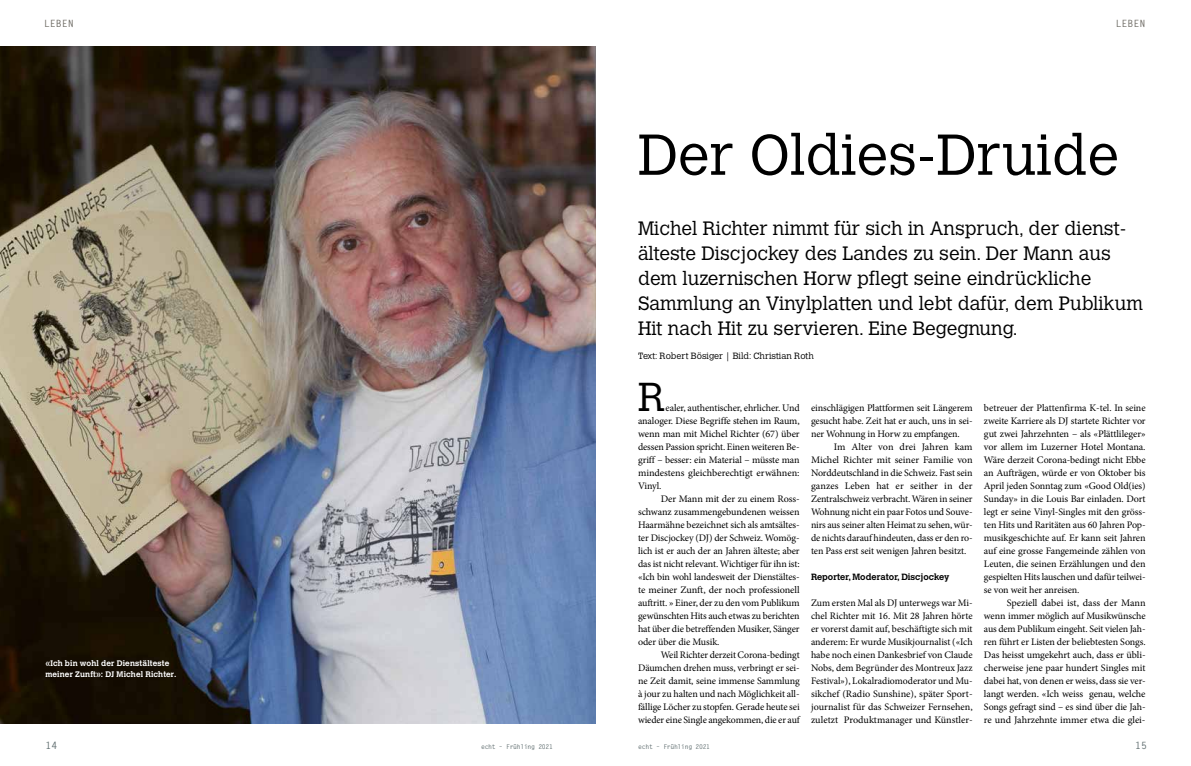
<style>
.page{position:relative;width:1191px;height:766px;background:#fff}
.page>*{position:absolute;margin:0;border:0;box-sizing:border-box;transform-origin:0 0}
.t1{font:300 57px "Calvert MT Std";color:#000}
.t2{font:300 40px "Calvert MT Std";color:#000}
.t3{font:300 19.2px/25px "Calvert MT Std";color:#000}
.t4{font:10px/13px "Minion Pro";letter-spacing:-.01em;color:#000;text-align:justify}
.t5{font:700 10px "Letter Gothic Std";color:#6d6a63}
.t6{font:700 10px "Letter Gothic Std";color:#5e6c6e}
.t7{font:300 9px "Calvert MT Std";color:#000}
.t8{font:700 9px "Calvert MT Std";color:#000}
.t9{font:700 8px/11px "Calvert MT Std";letter-spacing:.015em;color:#fff}
.t10{font:700 6.5px "Letter Gothic Std";letter-spacing:-.05em;color:#5e6c6e}
</style>
<div class="page">
<img style="left:0;top:47px;width:595px;height:676px">
<p class="t5" style="left:44px;top:18px;width:31px">LEBEN</p>
<p class="t5" style="left:1115px;top:18px;width:31px">LEBEN</p>
<p class="t9" style="left:45px;top:657px;width:132px">«Ich bin wohl der Dienstälteste meiner Zunft»: DJ Michel Richter.</p>
<p class="t6" style="left:45px;top:739px;width:13px">14</p>
<p class="t10" style="left:481px;top:742px;width:73px">echt – Frühling 2021</p>
<h1 class="t1" style="left:638px;top:122px;width:482px">Der Oldies-Druide</h1>
<p class="t3" style="left:638px;top:216px;width:506px">Michel Richter nimmt für sich in Anspruch, der dienst&shy;älteste Discjockey des Landes zu sein. Der Mann aus dem luzernischen Horw pflegt seine eindrückliche Sammlung an Vinylplatten und lebt dafür, dem Publikum Hit nach Hit zu servieren. Eine Begegnung.</p>
<p class="t7" style="left:638px;top:350px;width:177px">Text: Robert Bösiger | Bild: Christian Roth</p>
<h2 class="t2" style="left:638px;top:374px;width:29px">R</h2>
<p class="t4" style="left:638px;top:401px;width:163px;text-indent:27px">ealer, authentischer, ehrlicher. Und analoger. Diese Begriffe stehen im Raum, wenn man mit Michel Richter (67) über dessen Passion spricht. Einen weiteren Be&shy;griff – besser: ein Material – müsste man mindestens gleichberechtigt erwähnen:<br>Vinyl.</p>
<p class="t4" style="left:638px;top:492px;width:163px;text-indent:23px">Der Mann mit der zu einem Ross&shy;schwanz zusammengebundenen weissen Haarmähne bezeichnet sich als amtsältes&shy;ter Discjockey (DJ) der Schweiz. Womög&shy;lich ist er auch der an Jahren älteste; aber das ist nicht relevant. Wichtiger für ihn ist: «Ich bin wohl landesweit der Dienstältes&shy;te meiner Zunft, der noch professionell auftritt. » Einer, der zu den vom Publikum gewünschten Hits auch etwas zu berichten hat über die betreffenden Musiker, Sänger oder über die Musik.</p>
<p class="t4" style="left:638px;top:648px;width:163px;text-indent:23px">Weil Richter derzeit Corona-bedingt Däumchen drehen muss, verbringt er sei&shy;ne Zeit damit, seine immense Sammlung à jour zu halten und nach Möglichkeit all&shy;fällige Löcher zu stopfen. Gerade heute sei wieder eine Single angekommen, die er auf</p>
<p class="t4" style="left:811px;top:401px;width:163px">einschlägigen Plattformen seit Längerem gesucht habe. Zeit hat er auch, uns in sei&shy;ner Wohnung in Horw zu empfangen.</p>
<p class="t4" style="left:811px;top:440px;width:163px;text-indent:23px">Im Alter von drei Jahren kam Michel Richter mit seiner Familie von Norddeutschland in die Schweiz. Fast sein ganzes Leben hat er seither in der Zentralschweiz verbracht. Wären in seiner Wohnung nicht ein paar Fotos und Souve&shy;nirs aus seiner alten Heimat zu sehen, wür&shy;de nichts darauf hindeuten, dass er den ro&shy;ten Pass erst seit wenigen Jahren besitzt.</p>
<p class="t8" style="left:811px;top:571px;width:140px">Reporter, Moderator, Discjockey</p>
<p class="t4" style="left:811px;top:596px;width:163px">Zum ersten Mal als DJ unterwegs war Mi&shy;chel Richter mit 16. Mit 28 Jahren hörte er vorerst damit auf, beschäftigte sich mit anderem: Er wurde Musikjournalist («Ich habe noch einen Dankesbrief von Claude Nobs, dem Begründer des Montreux Jazz Festival»), Lokalradiomoderator und Mu&shy;sikchef (Radio Sunshine), später Sport&shy;journalist für das Schweizer Fernsehen, zuletzt Produktmanager und Künstler-</p>
<p class="t4" style="left:984px;top:401px;width:163px">betreuer der Plattenfirma K-tel. In seine zweite Karriere als DJ startete Richter vor gut zwei Jahrzehnten – als «Plättlileger» vor allem im Luzerner Hotel Montana.<br>Wäre derzeit Corona-bedingt nicht Ebbe an Aufträgen, würde er von Oktober bis April jeden Sonntag zum «Good Old(ies)<br>Sunday» in die Louis Bar einladen. Dort legt er seine Vinyl-Singles mit den gröss&shy;ten Hits und Raritäten aus 60 Jahren Pop&shy;musikgeschichte auf. Er kann seit Jahren auf eine grosse Fangemeinde zählen von Leuten, die seinen Erzählungen und den gespielten Hits lauschen und dafür teilwei&shy;se von weit her anreisen.</p>
<p class="t4" style="left:984px;top:596px;width:163px;text-indent:23px">Speziell dabei ist, dass der Mann wenn immer möglich auf Musikwünsche aus dem Publikum eingeht. Seit vielen Jah&shy;ren führt er Listen der beliebtesten Songs.<br>Das heisst umgekehrt auch, dass er übli&shy;cherweise jene paar hundert Singles mit dabei hat, von denen er weiss, dass sie ver&shy;langt werden. «Ich weiss genau, welche Songs gefragt sind – es sind über die Jah&shy;re und Jahrzehnte immer etwa die glei-</p>
<p class="t10" style="left:638px;top:742px;width:73px">echt – Frühling 2021</p>
<p class="t6" style="left:1135px;top:739px;width:13px">15</p>
</div>
